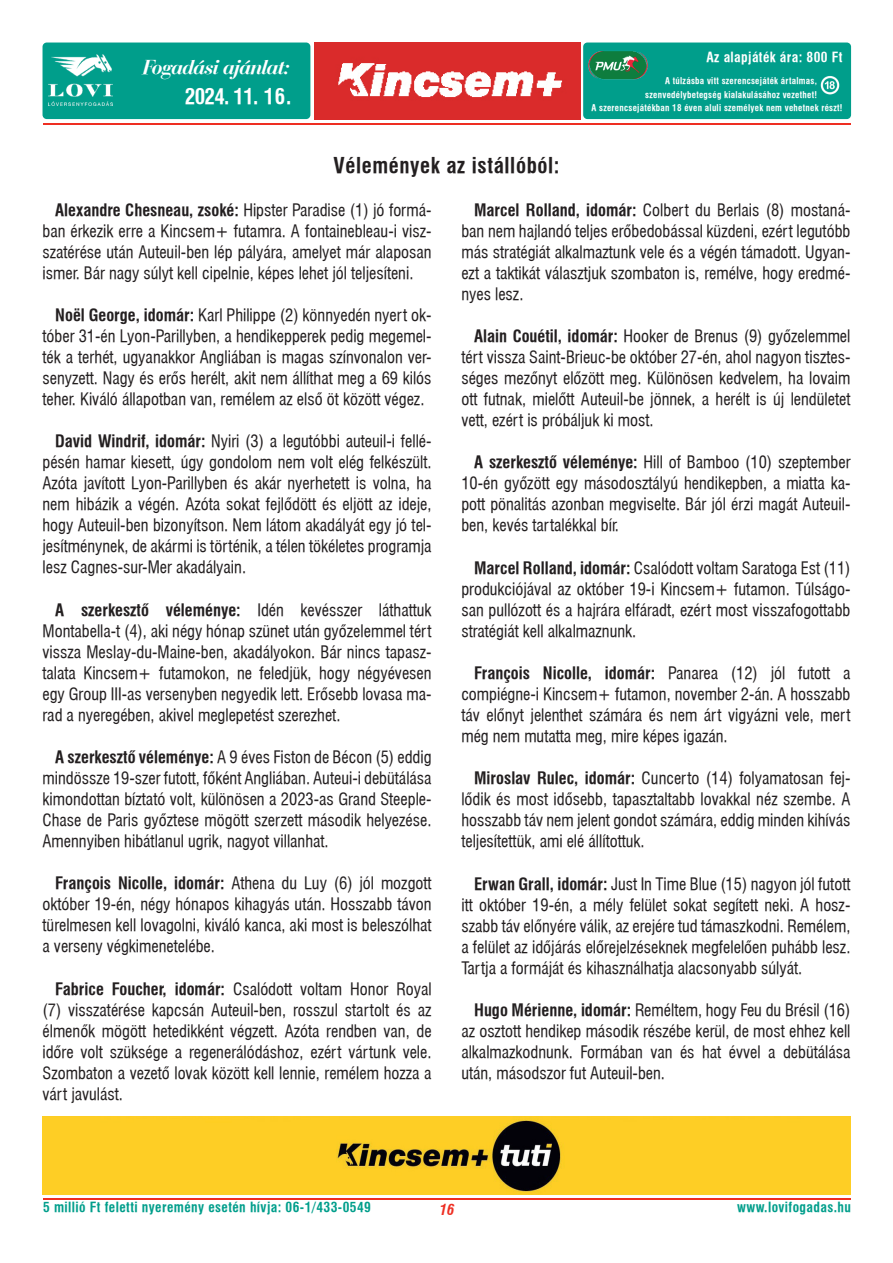
<style>
.page{position:relative;width:893px;height:1263px;background:#fff}
.page>*{position:absolute;margin:0;border:0;box-sizing:border-box;transform-origin:0 0}
.t1{font:21px "Swiss 721 Cn PFL Bold";letter-spacing:.03em;color:#231f20}
.t2{font:italic 21px "Bauer Bodoni PFL Bold";letter-spacing:-.03em;color:#fff}
.t3{font:21px "Swiss 721 Cn PFL Bold";letter-spacing:-.03em;color:#fff}
.t4{font:16.5px/21px "Swiss 721 Cn PFL Normal";color:#231f20;text-align:justify}
.t5{font:16.5px "Swiss 721 Cn PFL Bold";color:#231f20}
.t6{font:italic 700 condensed 15px "Swiss 721 BT";color:#ee2e22}
.t7{font:13.5px "Swiss 721 Cn PFL Bold";letter-spacing:.03em;color:#009e8b}
.t8{font:13.5px "Swiss 721 Cn PFL Bold";letter-spacing:.03em;color:#fff}
.t9{font:9px "Swiss 721 Cn PFL Bold";letter-spacing:.03em;color:#fff}
.s1{font-family:"Swiss 721 Cn PFL Bold"}
.s2{font-family:"Swiss 721 Cn PFL Normal"}
</style>
<div class="page">
<hr style="left:43px;top:123px;width:808px;height:2px;background:#ee2e22">
<hr style="left:43px;top:1198px;width:808px;height:1px;background:#ee2e22">
<div style="left:583px;top:43px;width:268px;height:76px;background:#009e8b;border-radius:4px"></div>
<div style="left:43px;top:43px;width:267px;height:76px;background:#009e8b;border-radius:4px"></div>
<img style="left:820px;top:76px;width:20px;height:19px">
<img style="left:314px;top:43px;width:266px;height:76px">
<img style="left:588px;top:51px;width:60px;height:29px">
<img style="left:49px;top:54px;width:64px;height:51px">
<img style="left:43px;top:1116px;width:807px;height:79px">
<p class="t2" style="left:143px;top:54px;width:149px">Fogadási ajánlat:</p>
<p class="t3" style="left:185px;top:83px;width:108px">2024. 11. 16.</p>
<p class="t8" style="left:706px;top:49px;width:138px">Az alapjáték ára: 800 Ft</p>
<p class="t9" style="left:665px;top:76px;width:153px">A túlzásba vitt szerencsejáték ártalmas,</p>
<p class="t9" style="left:645px;top:89px;width:173px">szenvedélybetegség kialakulásához vezethet!</p>
<p class="t9" style="left:591px;top:103px;width:253px">A szerencsejátékban 18 éven aluli személyek nem vehetnek részt!</p>
<p class="t1" style="left:333px;top:153px;width:228px">Vélemények az istállóból:</p>
<p class="t4" style="left:43px;top:199px;width:391px;text-indent:13px"><span class="s1">Alexandre Chesneau, zsoké:</span> Hipster Paradise (1) jó formá&shy;ban érkezik erre a Kincsem+ futamra. A fontainebleau-i vis - szatérése után Auteuil-ben lép pályára, amelyet már alaposan ismer. Bár nagy súlyt kell cipelnie, képes lehet jól teljesíteni.</p>
<p class="t4" style="left:43px;top:305px;width:391px;text-indent:13px"><span class="s1">Noël George, idomár:</span> Karl Philippe (2) könnyedén nyert ok&shy;tóber 31-én Lyon-Parillyben, a hendikepperek pedig megemel&shy;ték a terhét, ugyanakkor Angliában is magas színvonalon ver&shy;senyzett. Nagy és erős herélt, akit nem állíthat meg a 69 kilós teher. Kiváló állapotban van, remélem az első öt között végez.</p>
<p class="t4" style="left:43px;top:431px;width:391px;text-indent:13px"><span class="s1">David Windrif, idomár:</span> Nyiri (3) a legutóbbi auteuil-i fellé&shy;pésén hamar kiesett, úgy gondolom nem volt elég felkészült.<br>Azóta javított Lyon-Parillyben és akár nyerhetett is volna, ha nem hibázik a végén. Azóta sokat fejlődött és eljött az ideje, hogy Auteuil-ben bizonyítson. Nem látom akadályát egy jó tel&shy;jesítménynek, de akármi is történik, a télen tökéletes programja lesz Cagnes-sur-Mer akadályain.</p>
<p class="t4" style="left:43px;top:599px;width:391px;text-indent:13px"><span class="s1">A szerkesztő véleménye:</span> Idén kevésszer láthattuk Montabella-t (4), aki négy hónap szünet után győzelemmel tért vissza Meslay-du-Maine-ben, akadályokon. Bár nincs tapasz&shy;talata Kincsem+ futamokon, ne feledjük, hogy négyévesen egy Group III-as versenyben negyedik lett. Erősebb lovasa ma&shy;rad a nyeregében, akivel meglepetést szerezhet.</p>
<p class="t4" style="left:43px;top:746px;width:391px;text-indent:13px"><span class="s1">A szerkesztő véleménye:</span> A 9 éves Fiston de Bécon (5) eddig mindössze 19-szer futott, főként Angliában. Auteui-i debütálása kimondottan bíztató volt, különösen a 2023-as Grand Steeple-Chase de Paris győztese mögött szerzett második helyezése.<br>Amennyiben hibátlanul ugrik, nagyot villanhat.</p>
<p class="t4" style="left:43px;top:873px;width:391px;text-indent:13px"><span class="s1">François Nicolle, idomár:</span> Athena du Luy (6) jól mozgott október 19-én, négy hónapos kihagyás után. Hosszabb távon türelmesen kell lovagolni, kiváló kanca, aki most is beleszólhat a verseny végkimenetelébe.</p>
<p class="t4" style="left:43px;top:978px;width:391px;text-indent:13px"><span class="s1">Fabrice Foucher, idomár:</span> Csalódott voltam Honor Royal (7) visszatérése kapcsán Auteuil-ben, rosszul startolt és az élmenők mögött hetedikként végzett. Azóta rendben van, de időre volt szüksége a regenerálódáshoz, ezért vártunk vele.<br>Szombaton a vezető lovak között kell lennie, remélem hozza a várt javulást.</p>
<p class="t4" style="left:461px;top:199px;width:391px;text-indent:13px"><span class="s1">Marcel Rolland, idomár:</span> Colbert du Berlais (8) mostaná&shy;ban nem hajlandó teljes erőbedobással küzdeni, ezért legutóbb más stratégiát alkalmaztunk vele és a végén támadott. Ugyan&shy;ezt a taktikát választjuk szombaton is, remélve, hogy eredmé&shy;nyes lesz.</p>
<p class="t4" style="left:461px;top:326px;width:391px;text-indent:13px"><span class="s1">Alain Couétil, idomár:</span> Hooker de Brenus (9) győzelemmel tért vissza Saint-Brieuc-be október 27-én, ahol nagyon tisztes&shy;séges mezőnyt előzött meg. Különösen kedvelem, ha lovaim ott futnak, mielőtt Auteuil-be jönnek, a herélt is új lendületet vett, ezért is próbáljuk ki most.</p>
<p class="t4" style="left:461px;top:452px;width:391px;text-indent:13px"><span class="s1">A szerkesztő véleménye:</span> Hill of Bamboo (10) szeptember 10-én győzött egy másodosztályú hendikepben, a miatta ka&shy;pott pönalitás azonban megviselte. Bár jól érzi magát Auteuil&shy;ben, kevés tartalékkal bír.</p>
<p class="t4" style="left:461px;top:557px;width:391px;text-indent:13px"><span class="s1">Marcel Rolland, idomár:</span> Csalódott voltam Saratoga Est (11) produkciójával az október 19-i Kincsem+ futamon. Túlságo&shy;san pullózott és a hajrára elfáradt, ezért most visszafogottabb stratégiát kell alkalmaznunk.</p>
<p class="t5" style="left:474px;top:663px;width:378px">François Nicolle, idomár: <span class="s2">Panarea (12) jól futott a</span></p>
<p class="t4" style="left:461px;top:683px;width:391px">compiégne-i Kincsem+ futamon, november 2-án. A hosszabb táv előnyt jelenthet számára és nem árt vigyázni vele, mert még nem mutatta meg, mire képes igazán.</p>
<p class="t4" style="left:461px;top:768px;width:391px;text-indent:13px"><span class="s1">Miroslav Rulec, idomár:</span> Cuncerto (14) folyamatosan fej&shy;lődik és most idősebb, tapasztaltabb lovakkal néz szembe. A hosszabb táv nem jelent gondot számára, eddig minden kihívás teljesítettük, ami elé állítottuk.</p>
<p class="t4" style="left:461px;top:873px;width:391px;text-indent:13px"><span class="s1">Erwan Grall, idomár:</span> Just In Time Blue (15) nagyon jól futott itt október 19-én, a mély felület sokat segített neki. A hos - szabb táv előnyére válik, az erejére tud támaszkodni. Remélem, a felület az időjárás előrejelzéseknek megfelelően puhább lesz.<br>Tartja a formáját és kihasználhatja alacsonyabb súlyát.</p>
<p class="t4" style="left:461px;top:999px;width:391px;text-indent:13px"><span class="s1">Hugo Mérienne, idomár:</span> Reméltem, hogy Feu du Brésil (16) az osztott hendikep második részébe kerül, de most ehhez kell alkalmazkodnunk. Formában van és hat évvel a debütálása után, másodszor fut Auteuil-ben.</p>
<p class="t7" style="left:43px;top:1199px;width:329px">5 millió Ft feletti nyeremény esetén hívja: 06-1/433-0549</p>
<p class="t6" style="left:439px;top:1200px;width:17px">16</p>
<p class="t7" style="left:737px;top:1199px;width:115px">www.lovifogadas.hu</p>
</div>
